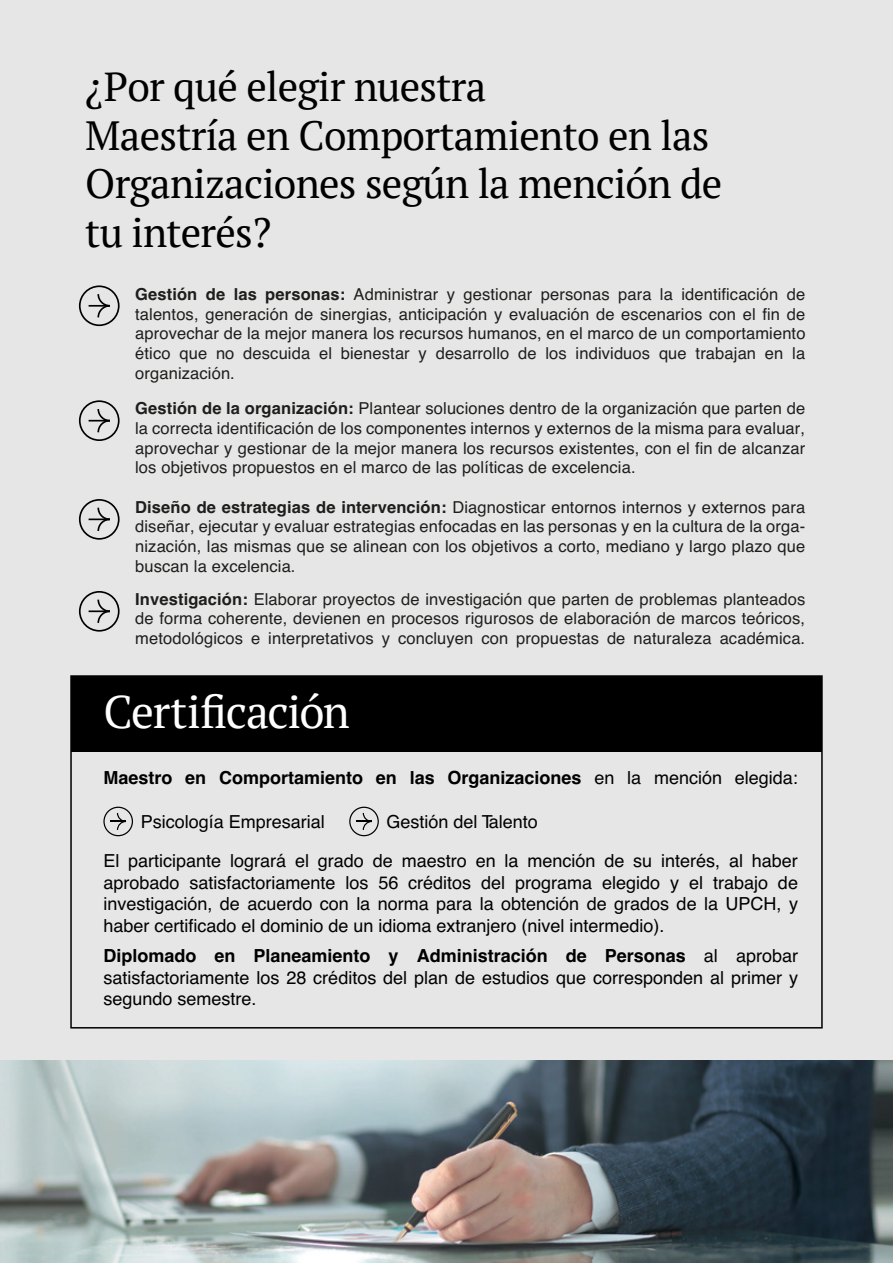
<style>
.page{position:relative;width:893px;height:1263px;background:#e6e6e6}
.page>*{position:absolute;margin:0;border:0;box-sizing:border-box;transform-origin:0 0}
.t1{font:45.45px "PT Serif";letter-spacing:-.025em;color:#fff}
.t2{font:40.8px/48.9px "PT Serif";letter-spacing:-.02em;color:#000}
.t3{font:18px/21.6px "Helvetica";color:#000;text-align:justify}
.t4{font:700 18px "Helvetica";color:#000}
.t5{font:16.5px/19.8px "Helvetica";letter-spacing:.01em;color:#1e1e1c;text-align:justify}
.s1{font-weight:700}
.s2{font-weight:400}
</style>
<div class="page">
<img style="left:0;top:1061px;width:893px;height:202px">
<svg style="left:79px;top:400px;width:41px;height:41px"></svg>
<svg style="left:79px;top:285px;width:41px;height:41px"></svg>
<div style="left:71px;top:676px;width:751px;height:76px;background:#000"></div>
<div style="left:70px;top:675px;width:753px;height:353px;border:2px solid #000"></div>
<svg style="left:79px;top:499px;width:41px;height:41px"></svg>
<svg style="left:79px;top:591px;width:41px;height:41px"></svg>
<svg style="left:103px;top:807px;width:30px;height:29px"></svg>
<svg style="left:349px;top:807px;width:30px;height:29px"></svg>
<h2 class="t2" style="left:85px;top:61px;width:639px">¿Por qué elegir nuestra<br>Maestría en Comportamiento en las<br>Organizaciones según la mención de tu interés?</h2>
<p class="t5" style="left:135px;top:285px;width:672px"><span class="s1">Gestión de las personas:</span> Administrar y gestionar personas para la identificación de talentos, generación de sinergias, anticipación y evaluación de escenarios con el fin de aprovechar de la mejor manera los recursos humanos, en el marco de un comportamiento ético que no descuida el bienestar y desarrollo de los individuos que trabajan en la organización.</p>
<p class="t5" style="left:135px;top:399px;width:672px"><span class="s1">Gestión de la organización:</span> Plantear soluciones dentro de la organización que parten de la correcta identificación de los componentes internos y externos de la misma para evaluar, aprovechar y gestionar de la mejor manera los recursos existentes, con el fin de alcanzar los objetivos propuestos en el marco de las políticas de excelencia.</p>
<p class="t5" style="left:135px;top:497px;width:672px"><span class="s1">Diseño de estrategias de intervención:</span> Diagnosticar entornos internos y externos para diseñar, ejecutar y evaluar estrategias enfocadas en las personas y en la cultura de la orga&shy;nización, las mismas que se alinean con los objetivos a corto, mediano y largo plazo que buscan la excelencia.</p>
<p class="t5" style="left:135px;top:589px;width:672px"><span class="s1">Investigación:</span> Elaborar proyectos de investigación que parten de problemas planteados de forma coherente, devienen en procesos rigurosos de elaboración de marcos teóricos, metodológicos e interpretativos y concluyen con propuestas de naturaleza académica.</p>
<h1 class="t1" style="left:103px;top:682px;width:248px">Certificación</h1>
<p class="t4" style="left:103px;top:763px;width:696px">Maestro en Comportamiento en las Organizaciones <span class="s2">en la mención elegida:</span></p>
<p class="t3" style="left:141px;top:811px;width:186px">Psicología Empresarial</p>
<p class="t3" style="left:386px;top:811px;width:153px">Gestión del Talento</p>
<p class="t3" style="left:103px;top:850px;width:696px">El participante logrará el grado de maestro en la mención de su interés, al haber aprobado satisfactoriamente los 56 créditos del programa elegido y el trabajo de investigación, de acuerdo con la norma para la obtención de grados de la UPCH, y haber certificado el dominio de un idioma extranjero (nivel intermedio).</p>
<p class="t3" style="left:103px;top:945px;width:696px"><span class="s1">Diplomado en Planeamiento y Administración de Personas</span> al aprobar satisfactoriamente los 28 créditos del plan de estudios que corresponden al primer y segundo semestre.</p>
</div>
